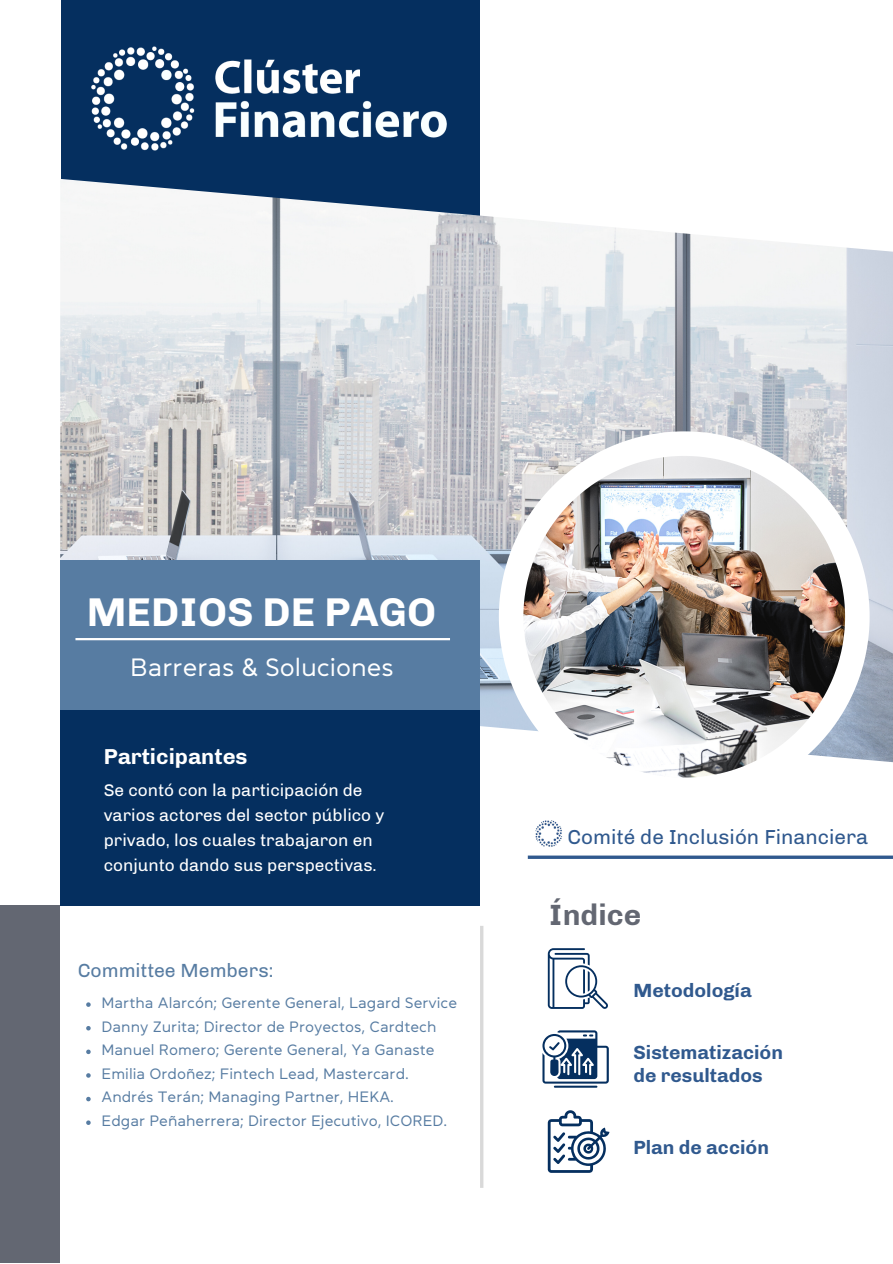
<style>
.page{position:relative;width:893px;height:1264px;background:#fff}
.page>*{position:absolute;margin:0;border:0;box-sizing:border-box;transform-origin:0 0}
.t1{font:700 41.1px "Chivo";color:#fff}
.t2{font:700 30px "Chivo";color:#636772}
.t3{font:25.05px "Daikon";color:#fff}
.t4{font:700 22.2px "Chivo";color:#fff}
.t5{font:20.7px "Chivo";color:#30598e}
.t6{font:700 19.5px/23px "Chivo";color:#30598e}
.t7{font:19.5px "Chivo";color:#577ca2}
.t8{font:17.25px/25px "Chivo";color:#fff}
.t9{font:15px/23.5px "Daikon";color:#577ca2}
</style>
<div class="page">
<div style="left:62px;top:0;width:418px;height:266px;background:#052f5f"></div>
<img style="left:60px;top:179px;width:832px;height:584px">
<svg style="left:499px;top:431px;width:370px;height:347px"></svg>
<img style="left:523px;top:456px;width:322px;height:321px">
<div style="left:60px;top:559px;width:419px;height:150px;background:#577ca2"></div>
<div style="left:60px;top:709px;width:419px;height:196px;background:#052f5f"></div>
<hr style="left:480px;top:925px;width:3px;height:262px;background:#d9d9d9">
<div style="left:0;top:905px;width:60px;height:357px;background:#636772"></div>
<svg style="left:527px;top:855px;width:365px;height:4px"></svg>
<img style="left:91px;top:46px;width:356px;height:105px">
<img style="left:535px;top:820px;width:27px;height:27px">
<svg style="left:547px;top:948px;width:61px;height:60px"></svg>
<hr style="left:75px;top:638px;width:375px;height:2px;background:#fff">
<hr style="left:554px;top:1085px;width:43px;height:2px;background:#052f5f">
<svg style="left:542px;top:1030px;width:66px;height:53px"></svg>
<svg style="left:547px;top:1110px;width:62px;height:62px"></svg>
<svg style="left:86px;top:1002px;width:5px;height:4px"></svg>
<svg style="left:86px;top:1026px;width:5px;height:4px"></svg>
<svg style="left:86px;top:1049px;width:5px;height:5px"></svg>
<svg style="left:86px;top:1073px;width:5px;height:4px"></svg>
<svg style="left:86px;top:1096px;width:5px;height:5px"></svg>
<svg style="left:86px;top:1120px;width:5px;height:4px"></svg>
<h1 class="t1" style="left:87px;top:587px;width:351px">MEDIOS DE PAGO</h1>
<h3 class="t3" style="left:130px;top:654px;width:265px">Barreras &amp; Soluciones</h3>
<h3 class="t4" style="left:104px;top:743px;width:145px">Participantes</h3>
<p class="t8" style="left:104px;top:777px;width:282px">Se contó con la participación de varios actores del sector público y privado, los cuales trabajaron en conjunto dando sus perspectivas.</p>
<h3 class="t7" style="left:78px;top:958px;width:197px">Committee Members:</h3>
<p class="t9" style="left:101px;top:990px;width:357px">Martha Alarcón; Gerente General, Lagard Service Danny Zurita; Director de Proyectos, Cardtech Manuel Romero; Gerente General, Ya Ganaste Emilia Ordoñez; Fintech Lead, Mastercard.<br>Andrés Terán; Managing Partner, HEKA.<br>Edgar Peñaherrera; Director Ejecutivo, ICORED.</p>
<h3 class="t5" style="left:567px;top:824px;width:302px">Comité de Inclusión Financiera</h3>
<h2 class="t2" style="left:549px;top:897px;width:94px">Índice</h2>
<h3 class="t6" style="left:633px;top:978px;width:120px">Metodología</h3>
<h3 class="t6" style="left:633px;top:1040px;width:151px">Sistematización de resultados</h3>
<h3 class="t6" style="left:633px;top:1135px;width:137px">Plan de acción</h3>
</div>
